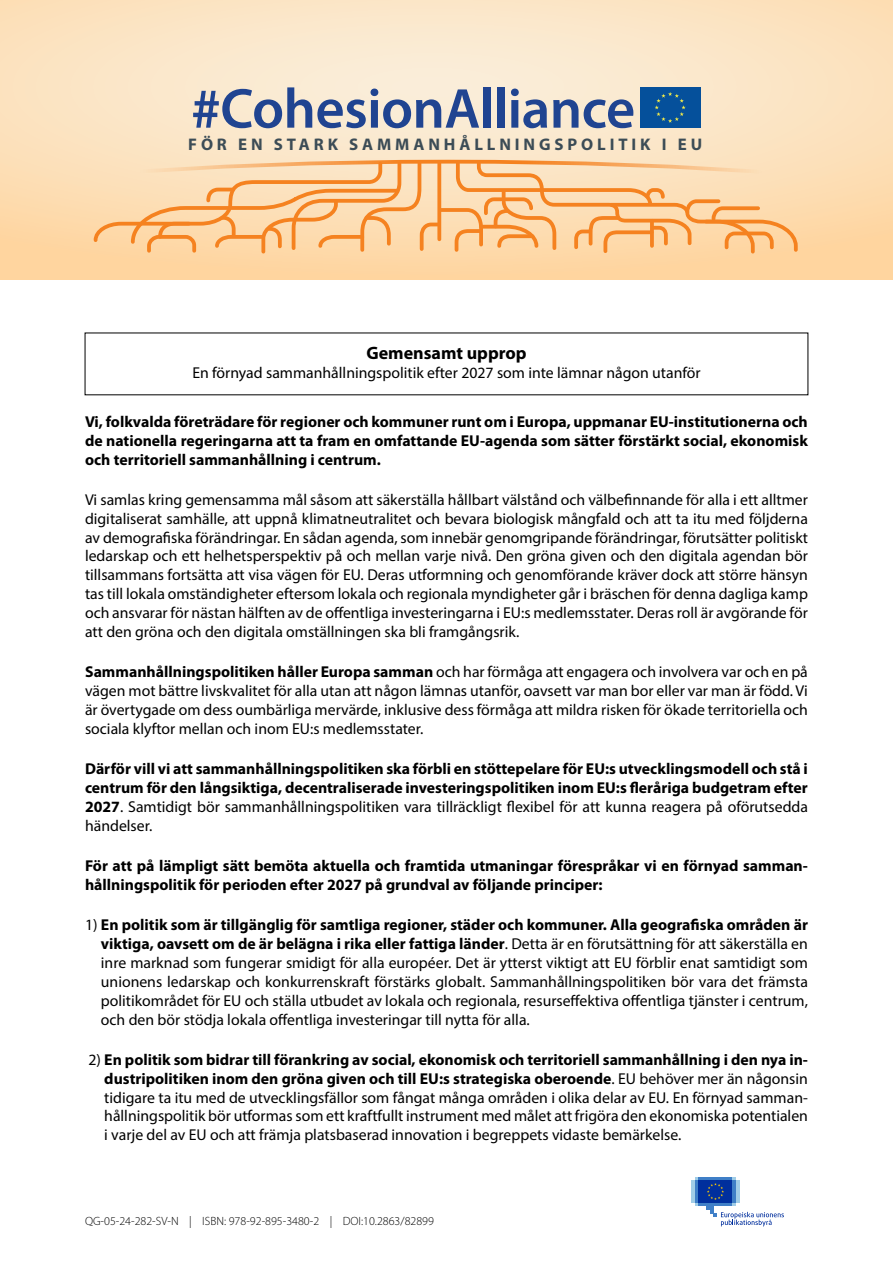
<style>
.page{position:relative;width:893px;height:1263px;background:#fff}
.page>*{position:absolute;margin:0;border:0;box-sizing:border-box;transform-origin:0 0}
.t1{font:600 56.7px "Myriad Pro";letter-spacing:-.01em;color:#204491}
.T1___2{font:700 18px "Myriad Pro";color:#000}
.t2{font:700 16.8px "Myriad Pro";letter-spacing:.23em;color:#3c4c56}
.Paragraph_Style_1{font:15.75px/18.9px "Myriad Pro";color:#000;text-align:justify}
.Paragraph_Style_1-2{font:700 15.75px/18.9px "Myriad Pro";color:#000;text-align:justify}
.bullets_1_and_3{font:15.75px/18.9px "Myriad Pro";color:#000;text-align:justify}
.bullets{font:15.75px/18.9px "Myriad Pro";color:#000;text-align:justify}
.T1___2-2{font:15.75px "Myriad Pro";color:#000}
.t3{font:300 12px "Myriad Pro";color:#000}
.s1{font-weight:700}
.s2{font-weight:400}
</style>
<div class="page">
<svg style="left:0;top:0;width:893px;height:279px;background:#fbe3c1"></svg>
<svg style="left:92px;top:158px;width:708px;height:97px;background:#fbcd9b"></svg>
<div style="left:640px;top:87px;width:60px;height:41px;background:#05509b"></div>
<svg style="left:655px;top:92px;width:31px;height:31px"></svg>
<svg style="left:695px;top:1202px;width:41px;height:4px"></svg>
<hr style="left:695px;top:1177px;width:41px;height:3px;background:#439bcf">
<hr style="left:699px;top:1177px;width:33px;height:3px;background:#3f7fc7">
<svg style="left:699px;top:1202px;width:33px;height:4px"></svg>
<hr style="left:732px;top:1180px;width:4px;height:22px;background:#3f7fc7">
<hr style="left:736px;top:1180px;width:3px;height:22px;background:#439bcf">
<svg style="left:695px;top:1180px;width:4px;height:22px"></svg>
<hr style="left:691px;top:1180px;width:4px;height:22px;background:#a1cde7">
<div style="left:706px;top:1202px;width:8px;height:8px;background:#3f7fc7"></div>
<hr style="left:710px;top:1202px;width:4px;height:11px;background:#3f7fc7">
<div style="left:699px;top:1180px;width:33px;height:22px;background:#002f9d"></div>
<svg style="left:707px;top:1183px;width:17px;height:17px"></svg>
<svg style="left:714px;top:1212px;width:70px;height:14px"></svg>
<p class="t1" style="left:191px;top:73px;width:446px">#CohesionAlliance</p>
<p class="t2" style="left:188px;top:133px;width:515px">FÖR EN STARK SAMMANHÅLLNINGSPOLITIK I EU</p>
<p class="T1___2" style="left:366px;top:341px;width:162px">Gemensamt upprop</p>
<p class="T1___2-2" style="left:192px;top:363px;width:510px">En förnyad sammanhållningspolitik efter 2027 som inte lämnar någon utanför</p>
<p class="Paragraph_Style_1-2" style="left:85px;top:411px;width:724px">Vi, folkvalda företrädare för regioner och kommuner runt om i Europa, uppmanar EU-institutionerna och de nationella regeringarna att ta fram en omfattande EU-agenda som sätter förstärkt social, ekonomisk och territoriell sammanhållning i centrum.</p>
<p class="Paragraph_Style_1" style="left:85px;top:490px;width:724px">Vi samlas kring gemensamma mål såsom att säkerställa hållbart välstånd och välbefinnande för alla i ett alltmer digitaliserat samhälle, att uppnå klimatneutralitet och bevara biologisk mångfald och att ta itu med följderna av demografiska förändringar. En sådan agenda, som innebär genomgripande förändringar, förutsätter politiskt ledarskap och ett helhetsperspektiv på och mellan varje nivå. Den gröna given och den digitala agendan bör tillsammans fortsätta att visa vägen för EU. Deras utformning och genomförande kräver dock att större hänsyn tas till lokala omständigheter eftersom lokala och regionala myndigheter går i bräschen för denna dagliga kamp och ansvarar för nästan hälften av de offentliga investeringarna i EU:s medlemsstater. Deras roll är avgörande för att den gröna och den digitala omställningen ska bli framgångsrik.</p>
<p class="Paragraph_Style_1" style="left:85px;top:662px;width:724px"><span class="s1">Sammanhållningspolitiken håller Europa samman</span> och har förmåga att engagera och involvera var och en på vägen mot bättre livskvalitet för alla utan att någon lämnas utanför, oavsett var man bor eller var man är född. Vi är övertygade om dess oumbärliga mervärde, inklusive dess förmåga att mildra risken för ökade territoriella och sociala klyftor mellan och inom EU:s medlemsstater.</p>
<p class="Paragraph_Style_1-2" style="left:85px;top:759px;width:724px">Därför vill vi att sammanhållningspolitiken ska förbli en stöttepelare för EU:s utvecklingsmodell och stå i centrum för den långsiktiga, decentraliserade investeringspolitiken inom EU:s fleråriga budgetram efter 2027<span class="s2">. Samtidigt bör sammanhållningspolitiken vara tillräckligt flexibel för att kunna reagera på oförutsedda händelser.</span></p>
<p class="Paragraph_Style_1-2" style="left:85px;top:856px;width:724px">För att på lämpligt sätt bemöta aktuella och framtida utmaningar förespråkar vi en förnyad samman&shy;hållningspolitik för perioden efter 2027 på grundval av följande principer:</p>
<p class="bullets_1_and_3" style="left:101px;top:915px;width:709px;text-indent:-16px">1) <span class="s1">En politik som är tillgänglig för samtliga regioner, städer och kommuner. Alla geografiska områden är viktiga, oavsett om de är belägna i rika eller fattiga länder</span>. Detta är en förutsättning för att säkerställa en inre marknad som fungerar smidigt för alla européer. Det är ytterst viktigt att EU förblir enat samtidigt som unionens ledarskap och konkurrenskraft förstärks globalt. Sammanhållningspolitiken bör vara det främsta politikområdet för EU och ställa utbudet av lokala och regionala, resurseffektiva offentliga tjänster i centrum, och den bör stödja lokala offentliga investeringar till nytta för alla.</p>
<p class="bullets" style="left:104px;top:1050px;width:705px;text-indent:-16px">2) <span class="s1">En politik som bidrar till förankring av social, ekonomisk och territoriell sammanhållning i den nya in&shy;dustripolitiken inom den gröna given och till EU:s strategiska oberoende</span>. EU behöver mer än någonsin tidigare ta itu med de utvecklingsfällor som fångat många områden i olika delar av EU. En förnyad samman&shy;hållningspolitik bör utformas som ett kraftfullt instrument med målet att frigöra den ekonomiska potentialen i varje del av EU och att främja platsbaserad innovation i begreppets vidaste bemärkelse.</p>
<p class="t3" style="left:85px;top:1214px;width:350px">QG-05-24-282-SV-N | ISBN: 978-92-895-3480-2 | DOI:10.2863/82899</p>
</div>
